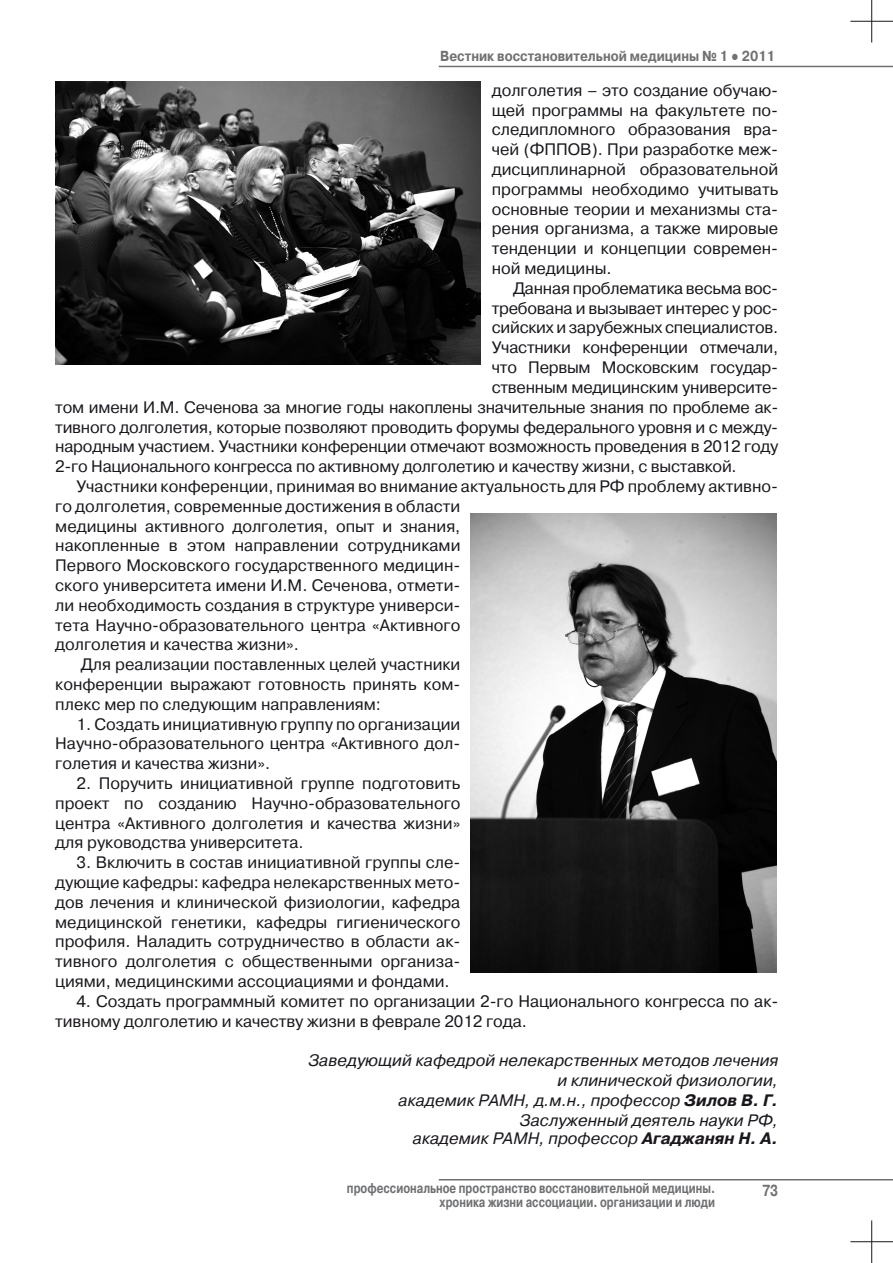
<style>
.page{position:relative;width:893px;height:1263px;background:#fff}
.page>*{position:absolute;margin:0;border:0;box-sizing:border-box;transform-origin:0 0}
.t1{font:16.5px/19.8px "Pragmatica WINC";color:#1a171c;text-align:justify}
.t2{font:italic 16.5px/19.8px "Pragmatica WINC";color:#1a171c;text-align:right}
.t3{font:700 15.9px "Pragmatica WINC";color:#707173;scale:.76 1}
.t4{font:700 14.4px "Pragmatica WINC";color:#707173;scale:.88 1}
.t5{font:700 14.1px "Pragmatica WINC";color:#707173;scale:.76 1}
.s1{font-family:"Times New Roman";font-weight:400}
.s2{font-weight:700}
</style>
<div class="page">
<hr style="left:439px;top:66px;width:454px;height:1px;background:#707173">
<hr style="left:439px;top:1179px;width:454px;height:1px;background:#707173">
<hr style="left:850px;top:1241px;width:43px;height:1px;background:#1a171c">
<hr style="left:871px;top:1220px;width:1px;height:43px;background:#1a171c">
<hr style="left:850px;top:21px;width:43px;height:1px;background:#1a171c">
<hr style="left:871px;top:0;width:1px;height:43px;background:#1a171c">
<img style="left:55px;top:81px;width:425px;height:283px">
<img style="left:471px;top:513px;width:306px;height:459px">
<p class="t4" style="left:440px;top:48px;width:382px">Вестник восстановительной медицины № 1 <span class="s1">●</span> 2011</p>
<p class="t1" style="left:492px;top:80px;width:288px">долголетия – это создание обучаю&shy;щей программы на факультете по&shy;следипломного образования вра&shy;чей (ФППОВ). При разработке меж&shy;дисциплинарной образовательной программы необходимо учитывать основные теории и механизмы ста&shy;рения организма, а также мировые тенденции и концепции современ&shy;ной медицины.</p>
<p class="t1" style="left:513px;top:278px;width:267px">Данная проблематика весьма вос-</p>
<p class="t1" style="left:492px;top:298px;width:288px">требована и вызывает интерес у рос-</p>
<p class="t1" style="left:492px;top:318px;width:288px">сийских и зарубежных специалистов.</p>
<p class="t1" style="left:492px;top:338px;width:288px">Участники конференции отмечали,</p>
<p class="t1" style="left:492px;top:358px;width:288px">что Первым Московским государ-</p>
<p class="t1" style="left:492px;top:377px;width:288px">ственным медицинским университе-</p>
<p class="t1" style="left:55px;top:397px;width:724px">том имени И.М. Сеченова за многие годы накоплены значительные знания по проблеме ак-</p>
<p class="t1" style="left:55px;top:417px;width:724px">тивного долголетия, которые позволяют проводить форумы федерального уровня и с между-</p>
<p class="t1" style="left:55px;top:437px;width:725px">народным участием. Участники конференции отмечают возможность проведения в 2012 году</p>
<p class="t1" style="left:55px;top:457px;width:683px">2-го Национального конгресса по активному долголетию и качеству жизни, с выставкой.</p>
<p class="t1" style="left:77px;top:476px;width:703px">Участники конференции, принимая во внимание актуальность для РФ проблему активно-</p>
<p class="t1" style="left:55px;top:496px;width:407px">го долголетия, современные достижения в области</p>
<p class="t1" style="left:55px;top:516px;width:407px">медицины активного долголетия, опыт и знания,</p>
<p class="t1" style="left:55px;top:536px;width:407px">накопленные в этом направлении сотрудниками</p>
<p class="t1" style="left:55px;top:556px;width:407px">Первого Московского государственного медицин-</p>
<p class="t1" style="left:55px;top:575px;width:407px">ского университета имени И.М. Сеченова, отмети-</p>
<p class="t1" style="left:55px;top:595px;width:407px">ли необходимость создания в структуре универси-</p>
<p class="t1" style="left:55px;top:615px;width:407px">тета Научно-образовательного центра «Активного</p>
<p class="t1" style="left:55px;top:635px;width:245px">долголетия и качества жизни».</p>
<p class="t1" style="left:81px;top:655px;width:381px">Для реализации поставленных целей участники</p>
<p class="t1" style="left:55px;top:674px;width:407px">конференции выражают готовность принять ком-</p>
<p class="t1" style="left:55px;top:694px;width:327px">плекс мер по следующим направлениям:</p>
<p class="t1" style="left:55px;top:714px;width:407px;text-indent:21px">1. Создать инициативную группу по организации Научно-образовательного центра «Активного дол&shy;голетия и качества жизни».</p>
<p class="t1" style="left:55px;top:773px;width:407px;text-indent:21px">2. Поручить инициативной группе подготовить проект по созданию Научно-образовательного центра «Активного долголетия и качества жизни» для руководства университета.</p>
<p class="t1" style="left:55px;top:853px;width:407px;text-indent:21px">3. Включить в состав инициативной группы сле&shy;дующие кафедры: кафедра нелекарственных мето&shy;дов лечения и клинической физиологии, кафедра медицинской генетики, кафедры гигиенического профиля. Наладить сотрудничество в области ак&shy;тивного долголетия с общественными организа&shy;циями, медицинскими ассоциациями и фондами.</p>
<p class="t1" style="left:55px;top:991px;width:725px;text-indent:21px">4. Создать программный комитет по организации 2-го Национального конгресса по ак&shy;тивному долголетию и качеству жизни в феврале 2012 года.</p>
<p class="t2" style="left:308px;top:1051px;width:472px">Заведующий кафедрой нелекарственных методов лечения и клинической физиологии,<br>академик РАМН, д.м.н., профессор <span class="s2">Зилов В. Г.<br></span>Заслуженный деятель науки РФ,</p>
<p class="t2" style="left:413px;top:1128px;width:367px">академик РАМН, профессор <span class="s2">Агаджанян Н. А.</span></p>
<p class="t5" style="left:347px;top:1180px;width:486px">профессиональное пространство восстановительной медицины.</p>
<p class="t3" style="left:762px;top:1181px;width:22px">73</p>
<p class="t5" style="left:440px;top:1195px;width:364px">хроника жизни ассоциации. организации и люди</p>
</div>
